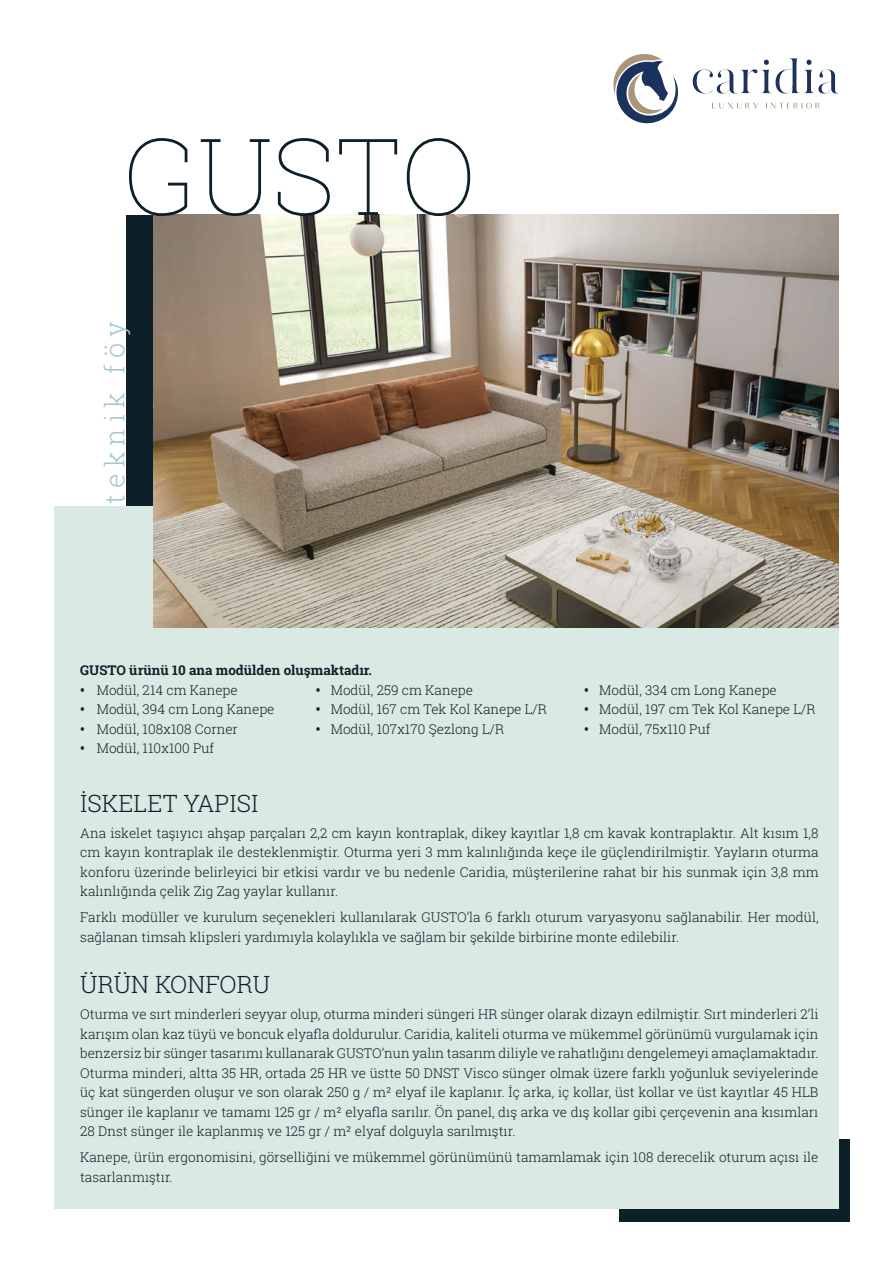
<style>
.page{position:relative;width:893px;height:1263px;background:#fff}
.page>*{position:absolute;margin:0;border:0;box-sizing:border-box;transform-origin:0 0}
.t1{font:100 106.5px "Roboto Slab";color:#0d2029}
.t2{font:300 27px "Roboto Slab";letter-spacing:.22em;color:#a5c7ca}
.t3{font:300 24px "Roboto Slab";color:#0d2029}
.t4{font:300 13.5px/19.5px "Roboto Slab";color:#0d2029;text-align:justify}
.t5{font:700 13.5px "Roboto Slab";color:#0d2029}
.s1{font-weight:700}
</style>
<div class="page">
<div style="left:619px;top:1140px;width:231px;height:82px;background:#0d2029"></div>
<div style="left:126px;top:215px;width:64px;height:301px;background:#0d2029"></div>
<div style="left:54px;top:507px;width:785px;height:702px;background:#dbe9e4"></div>
<svg style="left:712px;top:103px;width:46px;height:6px"></svg>
<svg style="left:766px;top:103px;width:54px;height:6px"></svg>
<svg style="left:613px;top:54px;width:65px;height:70px"></svg>
<svg style="left:692px;top:58px;width:147px;height:36px"></svg>
<img style="left:153px;top:215px;width:686px;height:412px">
<h1 class="t1" style="left:122px;top:103px;width:357px">GUSTO</h1>
<h2 class="t2" style="left:96px;top:504px;width:183px;rotate:-90deg">teknik föy</h2>
<p class="t5" style="left:80px;top:661px;width:293px">GUSTO ürünü 10 ana modülden oluşmaktadır.</p>
<p class="t4" style="left:80px;top:680px;width:159px"><span class="s1">•</span> Modül, 214 cm Kanepe</p>
<p class="t4" style="left:316px;top:680px;width:159px"><span class="s1">•</span> Modül, 259 cm Kanepe</p>
<p class="t4" style="left:584px;top:680px;width:194px"><span class="s1">•</span> Modül, 334 cm Long Kanepe</p>
<p class="t4" style="left:80px;top:699px;width:196px"><span class="s1">•</span> Modül, 394 cm Long Kanepe</p>
<p class="t4" style="left:316px;top:699px;width:233px"><span class="s1">•</span> Modül, 167 cm Tek Kol Kanepe L/R</p>
<p class="t4" style="left:584px;top:699px;width:233px"><span class="s1">•</span> Modül, 197 cm Tek Kol Kanepe L/R</p>
<p class="t4" style="left:80px;top:719px;width:159px"><span class="s1">•</span> Modül, 108x108 Corner</p>
<p class="t4" style="left:316px;top:719px;width:190px"><span class="s1">•</span> Modül, 107x170 Şezlong L/R</p>
<p class="t4" style="left:584px;top:719px;width:128px"><span class="s1">•</span> Modül, 75x110 Puf</p>
<p class="t4" style="left:80px;top:738px;width:136px"><span class="s1">•</span> Modül, 110x100 Puf</p>
<h3 class="t3" style="left:80px;top:787px;width:180px">İSKELET YAPISI</h3>
<p class="t4" style="left:80px;top:823px;width:740px">Ana iskelet taşıyıcı ahşap parçaları 2,2 cm kayın kontraplak, dikey kayıtlar 1,8 cm kavak kontraplaktır. Alt kısım 1,8 cm kayın kontraplak ile desteklenmiştir. Oturma yeri 3 mm kalınlığında keçe ile güçlendirilmiştir. Yayların oturma konforu üzerinde belirleyici bir etkisi vardır ve bu nedenle Caridia, müşterilerine rahat bir his sunmak için 3,8 mm kalınlığında çelik Zig Zag yaylar kullanır.</p>
<p class="t4" style="left:80px;top:907px;width:740px">Farklı modüller ve kurulum seçenekleri kullanılarak GUSTO’la 6 farklı oturum varyasyonu sağlanabilir. Her modül, sağlanan timsah klipsleri yardımıyla kolaylıkla ve sağlam bir şekilde birbirine monte edilebilir.</p>
<h3 class="t3" style="left:80px;top:968px;width:192px">ÜRÜN KONFORU</h3>
<p class="t4" style="left:80px;top:1004px;width:740px">Oturma ve sırt minderleri seyyar olup, oturma minderi süngeri HR sünger olarak dizayn edilmiştir. Sırt minderleri 2’li karışım olan kaz tüyü ve boncuk elyafla doldurulur. Caridia, kaliteli oturma ve mükemmel görünümü vurgulamak için benzersiz bir sünger tasarımı kullanarak GUSTO’nun yalın tasarım diliyle ve rahatlığını dengelemeyi amaçlamaktadır.<br>Oturma minderi, altta 35 HR, ortada 25 HR ve üstte 50 DNST Visco sünger olmak üzere farklı yoğunluk seviyelerinde üç kat süngerden oluşur ve son olarak 250 g / m² elyaf ile kaplanır. İç arka, iç kollar, üst kollar ve üst kayıtlar 45 HLB sünger ile kaplanır ve tamamı 125 gr / m² elyafla sarılır. Ön panel, dış arka ve dış kollar gibi çerçevenin ana kısımları 28 Dnst sünger ile kaplanmış ve 125 gr / m² elyaf dolguyla sarılmıştır.</p>
<p class="t4" style="left:80px;top:1147px;width:740px">Kanepe, ürün ergonomisini, görselliğini ve mükemmel görünümünü tamamlamak için 108 derecelik oturum açısı ile tasarlanmıştır.</p>
</div>
